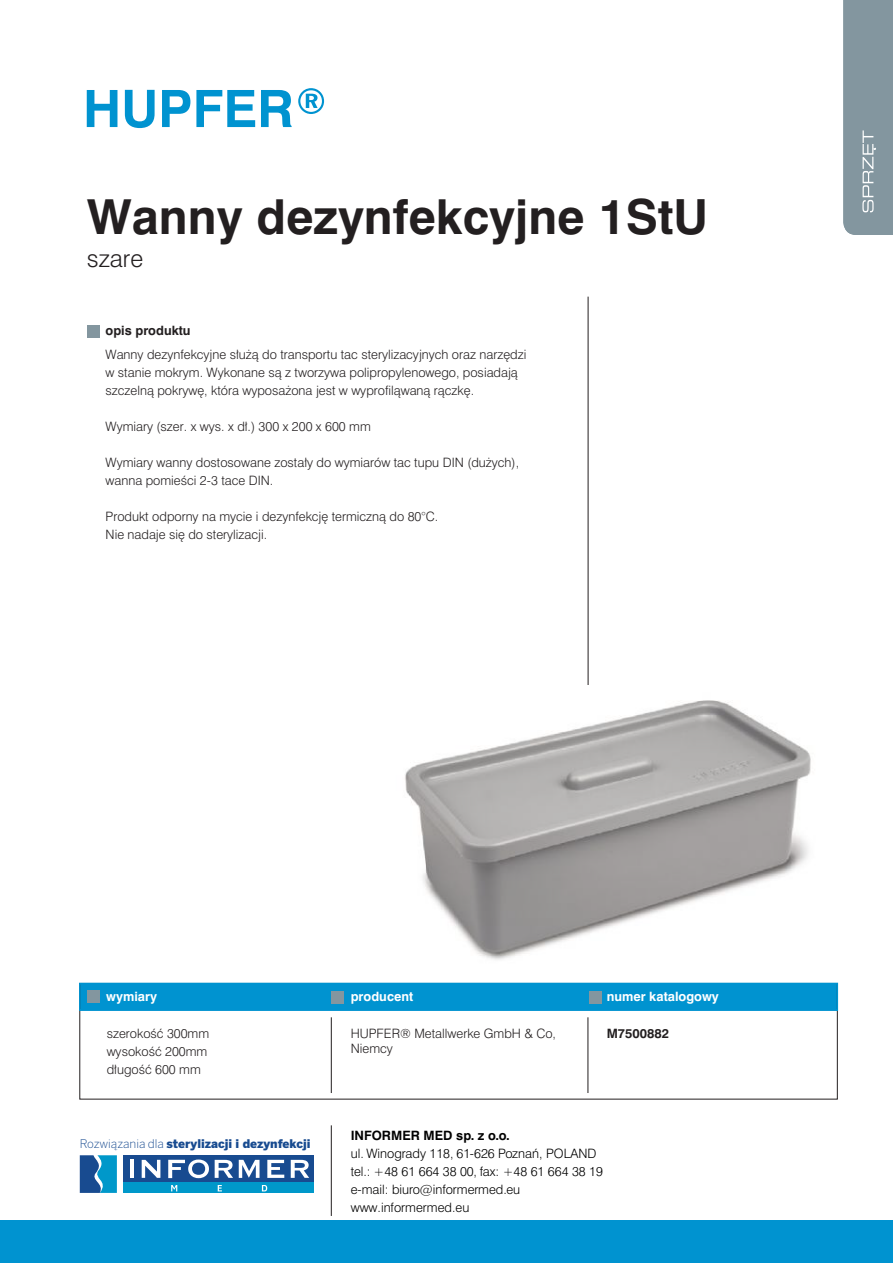
<style>
.page{position:relative;width:893px;height:1263px;background:#fff}
.page>*{position:absolute;margin:0;border:0;box-sizing:border-box;transform-origin:0 0}
.t1{font:700 45px "Swis 721 PL";color:#231f20}
.t2{font:22.5px "Swis 721 Lt PL";color:#231f20}
.t3{font:12px/18px "Swis 721 Lt PL";color:#231f20}
.t4{font:12px/18px "Swis 721 Lt PL";color:#000001}
.t5{font:700 12px "Swis 721 PL";color:#fff}
.t6{font:700 12px "Swis 721 PL";color:#231f20}
.t7{font:700 12px "Swis 721 PL";color:#000001}
.t8{font:900 11.85px "Benton Sans CE";color:#184b90}
.s1{font-weight:300}
</style>
<div class="page">
<hr style="left:588px;top:297px;width:1px;height:404px;background:#231f20">
<img style="left:405px;top:686px;width:406px;height:274px">
<div style="left:0;top:1220px;width:893px;height:43px;background:#0093d0"></div>
<hr style="left:331px;top:1125px;width:1px;height:91px;background:#231f20">
<div style="left:123px;top:1155px;width:191px;height:38px;background:#184b90"></div>
<div style="left:123px;top:1183px;width:191px;height:10px;background:#0098ca"></div>
<svg style="left:80px;top:1155px;width:37px;height:38px"></svg>
<svg style="left:267px;top:1160px;width:17px;height:18px"></svg>
<svg style="left:239px;top:1160px;width:21px;height:18px"></svg>
<svg style="left:215px;top:1160px;width:18px;height:18px"></svg>
<svg style="left:168px;top:1159px;width:41px;height:19px"></svg>
<svg style="left:142px;top:1160px;width:18px;height:18px"></svg>
<hr style="left:130px;top:1160px;width:4px;height:18px;background:#fff">
<svg style="left:171px;top:1185px;width:6px;height:6px"></svg>
<svg style="left:218px;top:1185px;width:4px;height:6px"></svg>
<svg style="left:262px;top:1185px;width:5px;height:6px"></svg>
<svg style="left:291px;top:1160px;width:18px;height:18px"></svg>
<svg style="left:87px;top:90px;width:30px;height:37px"></svg>
<svg style="left:125px;top:90px;width:30px;height:38px"></svg>
<svg style="left:162px;top:90px;width:28px;height:37px"></svg>
<svg style="left:196px;top:90px;width:59px;height:37px"></svg>
<svg style="left:261px;top:90px;width:31px;height:37px"></svg>
<svg style="left:298px;top:88px;width:26px;height:26px"></svg>
<svg style="left:843px;top:0;width:50px;height:235px"></svg>
<div style="left:80px;top:983px;width:757px;height:27px;background:#0093d0"></div>
<hr style="left:331px;top:1017px;width:1px;height:76px;background:#231f20">
<hr style="left:588px;top:1017px;width:1px;height:76px;background:#231f20">
<div style="left:87px;top:325px;width:13px;height:13px;background:#83969f"></div>
<div style="left:87px;top:990px;width:13px;height:13px;background:#83969f"></div>
<div style="left:331px;top:991px;width:13px;height:12px;background:#83969f"></div>
<div style="left:589px;top:991px;width:12px;height:12px;background:#83969f"></div>
<div style="left:79px;top:983px;width:759px;height:28px;border:2px solid #0093d0"></div>
<h1 class="t1" style="left:87px;top:188px;width:623px">Wanny dezynfekcyjne 1StU</h1>
<h2 class="t2" style="left:87px;top:244px;width:58px">szare</h2>
<p class="t6" style="left:106px;top:323px;width:87px">opis produktu</p>
<p class="t3" style="left:106px;top:345px;width:422px">Wanny dezynfekcyjne służą do transportu tac sterylizacyjnych oraz narzędzi w stanie mokrym. Wykonane są z tworzywa polipropylenowego, posiadają szczelną pokrywę, która wyposażona jest w wyprofiląwaną rączkę.</p>
<p class="t3" style="left:106px;top:417px;width:267px">Wymiary (szer. x wys. x dł.) 300 x 200 x 600 mm</p>
<p class="t3" style="left:106px;top:453px;width:415px">Wymiary wanny dostosowane zostały do wymiarów tac tupu DIN (dużych), wanna pomieści 2-3 tace DIN.</p>
<p class="t3" style="left:106px;top:507px;width:334px">Produkt odporny na mycie i dezynfekcję termiczną do 80°C.<br>Nie nadaje się do sterylizacji.</p>
<p class="t5" style="left:106px;top:989px;width:52px">wymiary</p>
<p class="t5" style="left:351px;top:989px;width:64px">producent</p>
<p class="t5" style="left:607px;top:989px;width:114px">numer katalogowy</p>
<p class="t3" style="left:107px;top:1024px;width:104px">szerokość 300mm wysokość 200mm długość 600 mm</p>
<p class="t3" style="left:351px;top:1026px;width:207px;line-height:15px">HUPFER® Metallwerke GmbH &amp; Co,<br>Niemcy</p>
<p class="t6" style="left:607px;top:1026px;width:64px">M7500882</p>
<p class="t8" style="left:80px;top:1136px;width:232px"><span class="s1">Rozwiązania dla</span> sterylizacji i dezynfekcji</p>
<p class="t7" style="left:351px;top:1127px;width:161px">INFORMER MED sp. z o.o.</p>
<p class="t4" style="left:351px;top:1144px;width:254px">ul. Winogrady 118, 61-626 Poznań, POLAND tel.: +48 61 664 38 00, fax: +48 61 664 38 19</p>
<p class="t4" style="left:351px;top:1198px;width:120px">www.informermed.eu</p>
<p class="t4" style="left:351px;top:1180px;width:171px">e-mail: biuro@informermed.eu</p>
</div>
